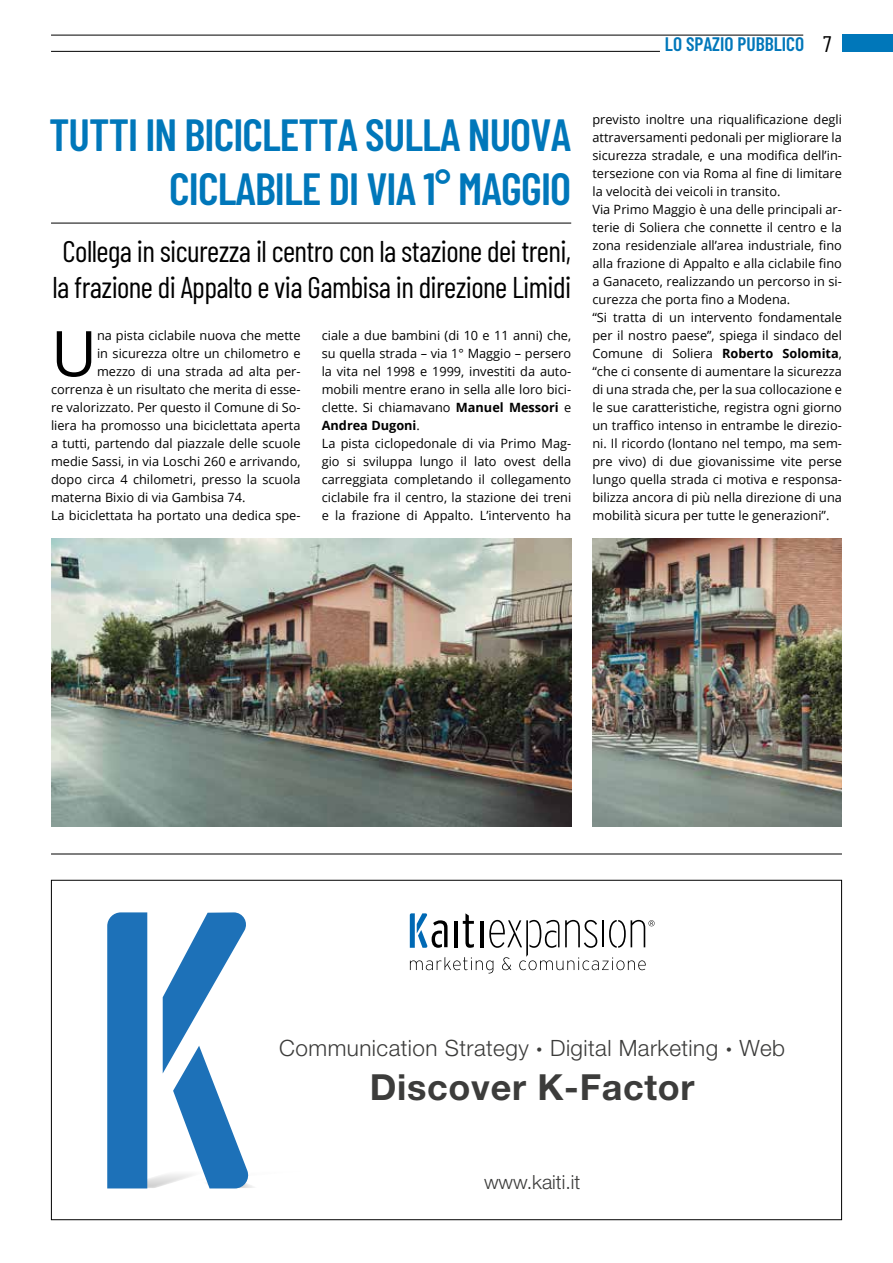
<style>
.page{position:relative;width:893px;height:1263px;background:#fff}
.page>*{position:absolute;margin:0;border:0;box-sizing:border-box;transform-origin:0 0}
.t1{font:63.15px "Open Sans";color:#000}
.t2{font:600 45px/54px "Barlow Condensed";letter-spacing:-.02em;color:#0077ba;text-align:right}
.t3{font:700 36px "Helvetica Neue";letter-spacing:.02em;color:#3c3c3b}
.t4{font:30px/36px "Barlow Condensed";letter-spacing:-.02em;color:#000;text-align:center}
.t5{font:300 22.5px "Helvetica Neue";letter-spacing:.02em;color:#3c3c3b}
.t6{font:600 19.5px "Barlow Condensed";color:#0077ba}
.t7{font:300 19.5px "Helvetica Neue";color:#3c3c3b}
.t8{font:12.75px/18px "Open Sans";color:#000}
.s1{font-weight:400;font-size:22.5px;color:#000}
.s2{font-weight:700}
.s3{font-weight:800}
</style>
<div class="page">
<svg style="left:410px;top:913px;width:244px;height:60px"></svg>
<svg style="left:107px;top:912px;width:147px;height:276px"></svg>
<hr style="left:51px;top:35px;width:752px;height:1px;background:#000">
<hr style="left:51px;top:51px;width:609px;height:1px;background:#000">
<div style="left:842px;top:35px;width:51px;height:17px;background:#0077ba"></div>
<hr style="left:51px;top:854px;width:791px;height:1px;background:#000">
<hr style="left:51px;top:223px;width:520px;height:1px;background:#000">
<img style="left:51px;top:538px;width:520px;height:288px">
<img style="left:592px;top:538px;width:250px;height:288px">
<h3 class="t6" style="left:665px;top:31px;width:168px">LO SPAZIO PUBBLICO <span class="s1">7</span></h3>
<h2 class="t2" style="left:49px;top:105px;width:523px">TUTTI IN BICICLETTA SULLA NUOVA<br>CICLABILE DI VIA 1° MAGGIO</h2>
<h3 class="t4" style="left:52px;top:231px;width:520px">Collega in sicurezza il centro con la stazione dei treni, la frazione di Appalto e via Gambisa in direzione Limidi</h3>
<h1 class="t1" style="left:51px;top:310px;width:47px">U</h1>
<p class="t8" style="left:97px;top:326px;width:205px">na pista ciclabile nuova che mette</p>
<p class="t8" style="left:97px;top:344px;width:205px">in sicurezza oltre un chilometro e</p>
<p class="t8" style="left:97px;top:362px;width:205px">mezzo di una strada ad alta per-</p>
<p class="t8" style="left:51px;top:380px;width:251px">correnza è un risultato che merita di esse-</p>
<p class="t8" style="left:51px;top:398px;width:251px">re valorizzato. Per questo il Comune di So-</p>
<p class="t8" style="left:51px;top:416px;width:251px">liera ha promosso una biciclettata aperta</p>
<p class="t8" style="left:51px;top:434px;width:251px">a tutti, partendo dal piazzale delle scuole</p>
<p class="t8" style="left:51px;top:452px;width:251px">medie Sassi, in via Loschi 260 e arrivando,</p>
<p class="t8" style="left:51px;top:470px;width:251px">dopo circa 4 chilometri, presso la scuola</p>
<p class="t8" style="left:51px;top:488px;width:196px">materna Bixio di via Gambisa 74.</p>
<p class="t8" style="left:51px;top:506px;width:251px">La biciclettata ha portato una dedica spe-</p>
<p class="t8" style="left:322px;top:326px;width:251px">ciale a due bambini (di 10 e 11 anni) che, su quella strada – via 1° Maggio – persero la vita nel 1998 e 1999, investiti da auto&shy;mobili mentre erano in sella alle loro bici&shy;clette. Si chiamavano <span class="s2">Manuel Messori</span> e <span class="s2">Andrea Dugoni</span>.<br>La pista ciclopedonale di via Primo Mag&shy;gio si sviluppa lungo il lato ovest della carreggiata completando il collegamento ciclabile fra il centro, la stazione dei treni e la frazione di Appalto. L’intervento ha</p>
<p class="t8" style="left:592px;top:110px;width:251px">previsto inoltre una riqualificazione degli attraversamenti pedonali per migliorare la sicurezza stradale, e una modifica dell’in&shy;tersezione con via Roma al fine di limitare la velocità dei veicoli in transito.<br>Via Primo Maggio è una delle principali ar&shy;terie di Soliera che connette il centro e la zona residenziale all’area industriale, fino alla frazione di Appalto e alla ciclabile fino a Ganaceto, realizzando un percorso in si&shy;curezza che porta fino a Modena.<br>“Si tratta di un intervento fondamentale per il nostro paese”, spiega il sindaco del Comune di Soliera <span class="s2">Roberto Solomita</span>, “che ci consente di aumentare la sicurezza di una strada che, per la sua collocazione e le sue caratteristiche, registra ogni giorno un traffico intenso in entrambe le direzio&shy;ni. Il ricordo (lontano nel tempo, ma sem&shy;pre vivo) di due giovanissime vite perse lungo quella strada ci motiva e responsa&shy;bilizza ancora di più nella direzione di una mobilità sicura per tutte le generazioni”.</p>
<h3 class="t5" style="left:279px;top:1035px;width:507px">Communication Strategy <span class="s3">·</span> Digital Marketing <span class="s3">·</span> Web</h3>
<h3 class="t3" style="left:370px;top:1064px;width:326px">Discover K-Factor</h3>
<h3 class="t7" style="left:484px;top:1170px;width:98px">www.kaiti.it</h3>
</div>
